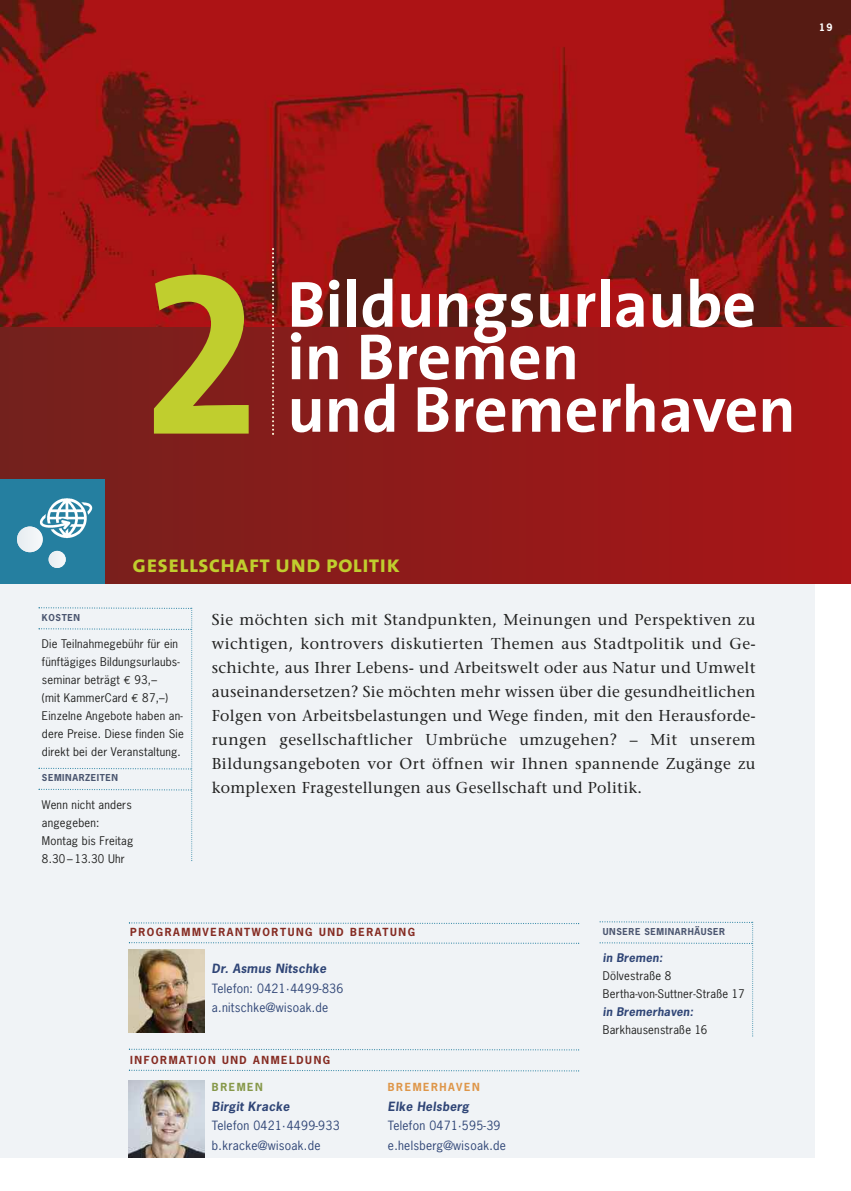
<style>
.page{position:relative;width:851px;height:1191px;background:#fff}
.page>*{position:absolute;margin:0;border:0;box-sizing:border-box;transform-origin:0 0}
.t1{font:232.05px "The Sans Bold Caps";color:#c0ce2e}
.t2{font:700 65.7px/52.5px "The Sans";color:#fff}
.t3{font:24px "The Sans Bold Caps";color:#c0ce2e}
.t4{font:15.75px/24px "Stone Serif";letter-spacing:.02em;color:#222221;text-align:justify}
.t5{font:12px/19.5px "News Gothic";letter-spacing:.025em;color:#2f4576}
.t6{font:italic 700 12px "News Gothic";letter-spacing:.03em;color:#2f4576}
.t7{font:11.25px/18px "News Gothic";letter-spacing:.02em;color:#222221}
.t8{font:italic 700 11.25px "News Gothic";letter-spacing:.025em;color:#2f4576}
.t9{font:700 10.5px "News Gothic";letter-spacing:.15em;color:#852b22}
.t10{font:700 10.5px "News Gothic";letter-spacing:.15em;color:#de9649}
.t11{font:700 10.5px "News Gothic";letter-spacing:.15em;color:#869849}
.t12{font:700 9.75px "News Gothic";color:#fff}
.t13{font:700 9px "News Gothic";letter-spacing:.065em;color:#4b5670}
.s1{font-family:"Euro Mono";font-size:11.7px}
</style>
<div class="page">
<div style="left:0;top:0;width:814px;height:1157px;background:#f0f3f6"></div>
<img style="left:0;top:0;width:850px;height:327px">
<div style="left:0;top:327px;width:850px;height:256px;background:linear-gradient(to right,#73211d,#aa1517)"></div>
<svg style="left:128px;top:942px;width:451px;height:2px"></svg>
<svg style="left:129px;top:922px;width:450px;height:2px"></svg>
<div style="left:0;top:479px;width:104px;height:104px;background:#257fa0"></div>
<img style="left:128px;top:949px;width:77px;height:83px">
<svg style="left:128px;top:1069px;width:451px;height:3px"></svg>
<svg style="left:128px;top:1048px;width:451px;height:3px"></svg>
<img style="left:128px;top:1080px;width:77px;height:77px">
<svg style="left:38px;top:607px;width:154px;height:254px"></svg>
<img style="left:39px;top:498px;width:54px;height:40px">
<div style="left:17px;top:526px;width:26px;height:26px;background:#eef2f5;border-radius:50%"></div>
<div style="left:49px;top:551px;width:17px;height:17px;background:#eff3f5;border-radius:50%"></div>
<svg style="left:599px;top:921px;width:154px;height:115px"></svg>
<svg style="left:272px;top:248px;width:2px;height:187px"></svg>
<p class="t12" style="left:819px;top:22px;width:15px">19</p>
<h1 class="t1" style="left:142px;top:277px;width:117px">2</h1>
<h2 class="t2" style="left:287px;top:284px;width:470px">Bildungsurlaube in Bremen</h2>
<h2 class="t2" style="left:287px;top:389px;width:510px">und Bremerhaven</h2>
<h3 class="t3" style="left:133px;top:556px;width:269px">gesellschaft und politik</h3>
<p class="t13" style="left:42px;top:612px;width:40px">KOSTEN</p>
<p class="t7" style="left:42px;top:635px;width:143px">Die Teilnahmegebühr für ein fünftägiges Bildungsurlaubs&shy;seminar beträgt <span class="s1">€</span> 93,–<br>(mit KammerCard <span class="s1">€</span> 87,–)<br>Einzelne Angebote haben an&shy;dere Preise. Diese finden Sie direkt bei der Veranstaltung.</p>
<p class="t13" style="left:42px;top:773px;width:78px">SEMINARZEITEN</p>
<p class="t7" style="left:42px;top:795px;width:93px">Wenn nicht anders angegeben:<br>Montag bis Freitag<br>8.30 – 13.30 Uhr</p>
<p class="t4" style="left:212px;top:609px;width:545px">Sie möchten sich mit Standpunkten, Meinungen und Perspektiven zu wichtigen, kontrovers diskutierten Themen aus Stadtpolitik und Ge&shy;schichte, aus Ihrer Lebens- und Arbeitswelt oder aus Natur und Umwelt auseinandersetzen? Sie möchten mehr wissen über die gesundheitlichen Folgen von Arbeitsbelastungen und Wege finden, mit den Herausforde&shy;rungen gesellschaftlicher Umbrüche umzugehen? – Mit unserem Bildungsangeboten vor Ort öffnen wir Ihnen spannende Zugänge zu komplexen Fragestellungen aus Gesellschaft und Politik.</p>
<p class="t9" style="left:130px;top:926px;width:286px">PROGRAMMVERANTWORTUNG UND BERATUNG</p>
<p class="t6" style="left:212px;top:962px;width:116px">Dr. Asmus Nitschke</p>
<p class="t5" style="left:212px;top:978px;width:133px">Telefon: 0421·4499-836 a.nitschke@wisoak.de</p>
<p class="t9" style="left:130px;top:1054px;width:201px">INFORMATION UND ANMELDUNG</p>
<p class="t11" style="left:212px;top:1081px;width:52px">BREMEN</p>
<p class="t6" style="left:212px;top:1099px;width:79px">Birgit Kracke</p>
<p class="t5" style="left:212px;top:1116px;width:129px">Telefon 0421·4499-933 b.kracke@wisoak.de</p>
<p class="t10" style="left:388px;top:1081px;width:93px">BREMERHAVEN</p>
<p class="t6" style="left:388px;top:1099px;width:83px">Elke Helsberg</p>
<p class="t5" style="left:388px;top:1116px;width:119px">Telefon 0471·595-39 e.helsberg@wisoak.de</p>
<p class="t13" style="left:602px;top:926px;width:124px">UNSERE SEMINARHÄUSER</p>
<p class="t8" style="left:602px;top:951px;width:61px">in Bremen:</p>
<p class="t7" style="left:602px;top:967px;width:143px">Dölvestraße 8<br>Bertha-von-Suttner-Straße 17</p>
<p class="t8" style="left:602px;top:1005px;width:92px">in Bremerhaven:</p>
<p class="t7" style="left:602px;top:1021px;width:106px">Barkhausenstraße 16</p>
</div>
